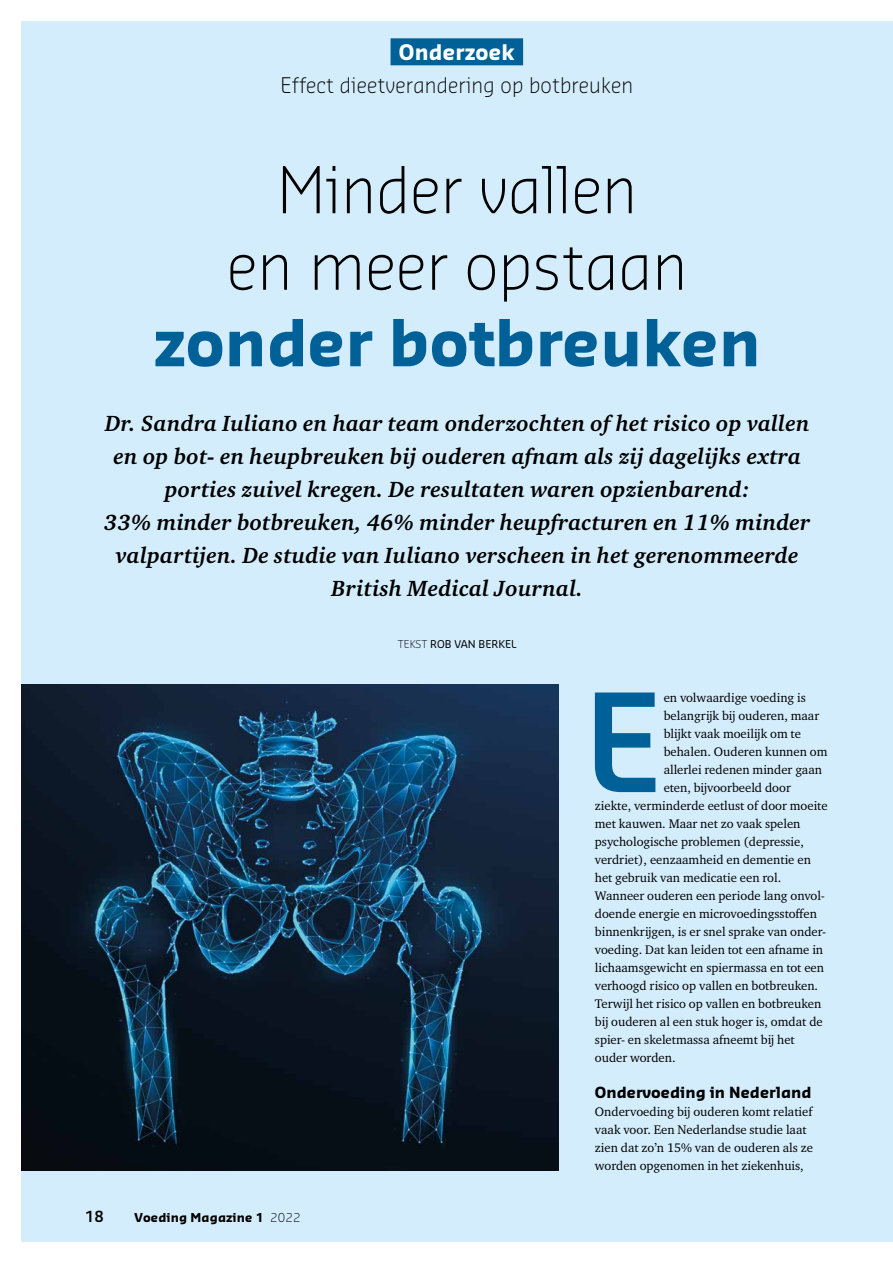
<style>
.page{position:relative;width:893px;height:1263px;background:#fff}
.page>*{position:absolute;margin:0;border:0;box-sizing:border-box;transform-origin:0 0}
.t1{font:600 132.75px "Sansa Std";color:#006198}
.t2{font:300 63px/76.5px "Sansa Std";color:#000;text-align:center}
.t3{font:700 63px "Sansa Std";color:#006198}
.t4{font:italic 700 22.5px/33px "Charter ITC Std";letter-spacing:.01em;color:#000;text-align:center}
.t5{font:300 21px "Sansa Std";letter-spacing:.01em;color:#000}
.t6{font:700 21px "Sansa Std";letter-spacing:.01em;color:#fff}
.t7{font:700 15px "Sansa Std";color:#000}
.t8{font:600 15px "Sansa Std";color:#000}
.t9{font:12.75px/18px "Charter ITC Std";color:#000}
.t10{font:700 12px "Sansa Std";letter-spacing:.01em;color:#000}
.t11{font:10.5px "Sansa Std";color:#000}
.s1{font-weight:300}
</style>
<div class="page">
<div style="left:21px;top:21px;width:872px;height:1221px;background:#d4edfc"></div>
<div style="left:391px;top:38px;width:132px;height:27px;background:#006198"></div>
<img style="left:21px;top:684px;width:538px;height:486px">
<h3 class="t6" style="left:399px;top:38px;width:117px">Onderzoek</h3>
<h3 class="t5" style="left:280px;top:71px;width:354px">Effect dieetverandering op botbreuken</h3>
<h2 class="t2" style="left:227px;top:148px;width:462px">Minder vallen<br>en meer opstaan</h2>
<h2 class="t3" style="left:154px;top:301px;width:609px">zonder botbreuken</h2>
<p class="t4" style="left:104px;top:406px;width:708px">Dr. Sandra Iuliano en haar team onderzochten of het risico op vallen en op bot- en heupbreuken bij ouderen afnam als zij dagelijks extra porties zuivel kregen. De resultaten waren opzienbarend:<br>33% minder botbreuken, 46% minder heupfracturen en 11% minder valpartijen. De studie van Iuliano verscheen in het gerenommeerde British Medical Journal.</p>
<p class="t8" style="left:85px;top:1206px;width:20px">18</p>
<p class="t10" style="left:134px;top:1210px;width:168px">Voeding Magazine 1 <span class="s1">2022</span></p>
<p class="t11" style="left:398px;top:637px;width:120px"><span class="s1">TEKST</span> ROB VAN BERKEL</p>
<h1 class="t1" style="left:583px;top:655px;width:82px">E</h1>
<p class="t9" style="left:664px;top:688px;width:144px">en volwaardige voeding is</p>
<p class="t9" style="left:664px;top:706px;width:157px">belangrijk bij ouderen, maar</p>
<p class="t9" style="left:664px;top:724px;width:139px">blijkt vaak moeilijk om te</p>
<p class="t9" style="left:664px;top:742px;width:165px">behalen. Ouderen kunnen om</p>
<p class="t9" style="left:664px;top:760px;width:160px">allerlei redenen minder gaan</p>
<p class="t9" style="left:664px;top:778px;width:129px">eten, bijvoorbeeld door</p>
<p class="t9" style="left:595px;top:796px;width:234px">ziekte, verminderde eetlust of door moeite</p>
<p class="t9" style="left:595px;top:814px;width:207px">met kauwen. Maar net zo vaak spelen</p>
<p class="t9" style="left:595px;top:832px;width:211px">psychologische problemen (depressie,</p>
<p class="t9" style="left:595px;top:850px;width:217px">verdriet), eenzaamheid en dementie en</p>
<p class="t9" style="left:595px;top:868px;width:188px">het gebruik van medicatie een rol.</p>
<p class="t9" style="left:595px;top:886px;width:232px">Wanneer ouderen een periode lang onvol-</p>
<p class="t9" style="left:595px;top:904px;width:224px">doende energie en microvoedingsstoffen</p>
<p class="t9" style="left:595px;top:922px;width:233px">binnenkrijgen, is er snel sprake van onder-</p>
<p class="t9" style="left:595px;top:940px;width:230px">voeding. Dat kan leiden tot een afname in</p>
<p class="t9" style="left:595px;top:958px;width:231px">lichaamsgewicht en spiermassa en tot een</p>
<p class="t9" style="left:595px;top:976px;width:225px">verhoogd risico op vallen en botbreuken.</p>
<p class="t9" style="left:595px;top:994px;width:228px">Terwijl het risico op vallen en botbreuken</p>
<p class="t9" style="left:595px;top:1012px;width:229px">bij ouderen al een stuk hoger is, omdat de</p>
<p class="t9" style="left:595px;top:1030px;width:201px">spier- en skeletmassa afneemt bij het</p>
<p class="t9" style="left:595px;top:1048px;width:82px">ouder worden.</p>
<p class="t7" style="left:595px;top:1083px;width:218px">Ondervoeding in Nederland</p>
<p class="t9" style="left:595px;top:1102px;width:220px">Ondervoeding bij ouderen komt relatief vaak voor. Een Nederlandse studie laat zien dat zo’n 15% van de ouderen als ze worden opgenomen in het ziekenhuis,</p>
</div>
